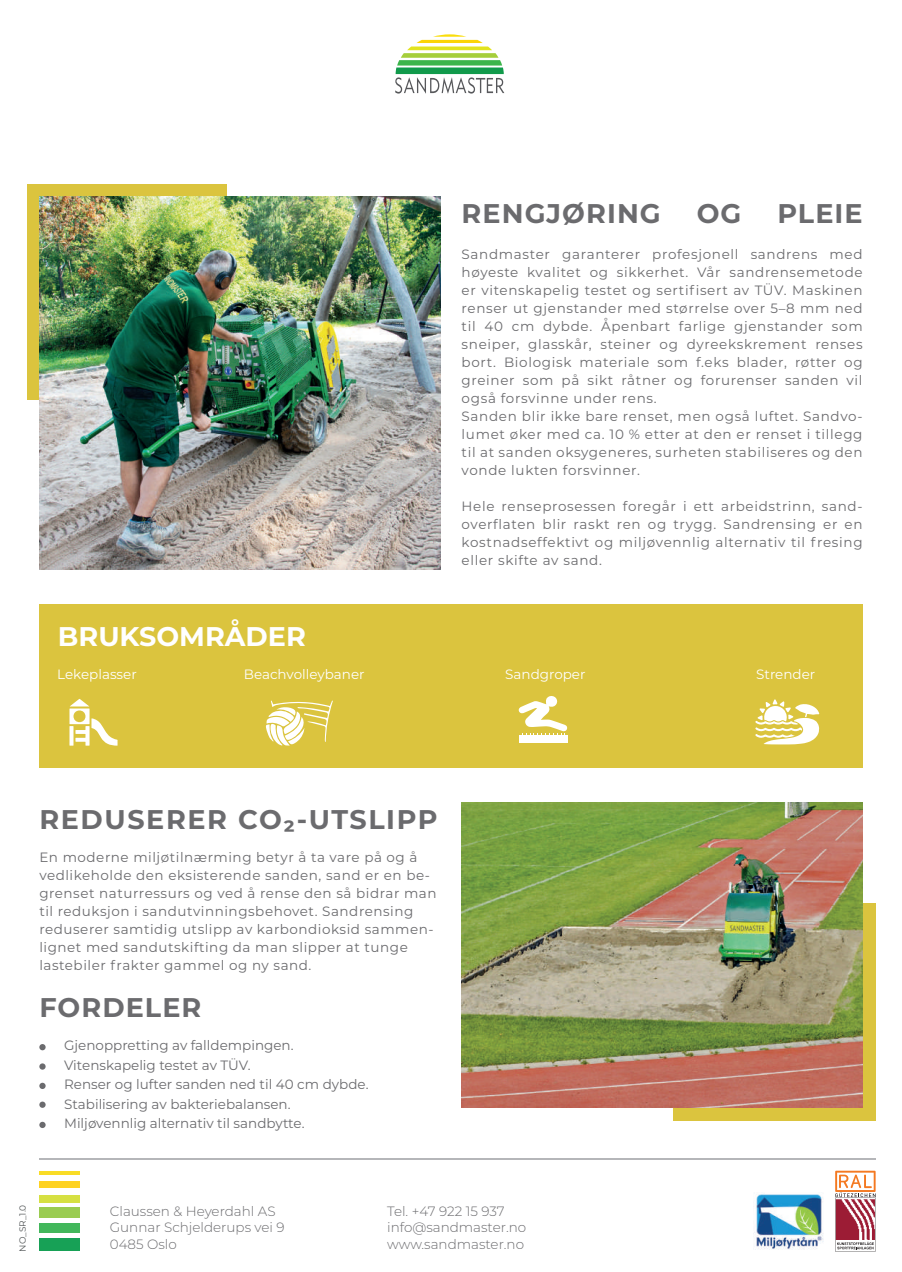
<style>
.page{position:relative;width:902px;height:1272px;background:#fff}
.page>*{position:absolute;margin:0;border:0;box-sizing:border-box;transform-origin:0 0}
.t1{font:700 27px "Montserrat";letter-spacing:.04em;color:#6b6b6e}
.t2{font:700 27px "Montserrat";letter-spacing:.06em;color:#6b6b6e}
.t3{font:700 27px "Montserrat";color:#fff}
.t4{font:13.5px/18px "Montserrat";letter-spacing:.04em;color:#6b6b6e}
.t5{font:13.5px/19.5px "Montserrat";color:#6b6b6e}
.t6{font:300 13.5px/16.2px "Montserrat";color:#6b6b6e}
.t7{font:13.5px "Montserrat";color:#fff}
.t8{font:9px "Montserrat";color:#545859}
</style>
<div class="page">
<svg style="left:835px;top:1170px;width:40px;height:81px"></svg>
<hr style="left:39px;top:1157px;width:836px;height:2px;background:#b5b6b9">
<div style="left:39px;top:1238px;width:41px;height:13px;background:#17a156"></div>
<div style="left:39px;top:1223px;width:41px;height:10px;background:#42b75b"></div>
<div style="left:39px;top:1207px;width:41px;height:10px;background:#9acc51"></div>
<div style="left:39px;top:1194px;width:41px;height:8px;background:#d6e042"></div>
<div style="left:39px;top:1181px;width:41px;height:6px;background:#fed222"></div>
<hr style="left:39px;top:1171px;width:41px;height:3px;background:#f9dc26">
<div style="left:27px;top:184px;width:199px;height:215px;background:#dbc43e"></div>
<img style="left:39px;top:197px;width:401px;height:372px">
<div style="left:39px;top:604px;width:823px;height:163px;background:#dbc43e"></div>
<svg style="left:69px;top:699px;width:49px;height:46px"></svg>
<div style="left:519px;top:735px;width:49px;height:7px;background:#fff"></div>
<svg style="left:518px;top:696px;width:49px;height:39px"></svg>
<svg style="left:265px;top:700px;width:68px;height:45px"></svg>
<svg style="left:755px;top:699px;width:64px;height:45px"></svg>
<div style="left:673px;top:903px;width:202px;height:217px;background:#dbc43e"></div>
<img style="left:461px;top:802px;width:401px;height:305px">
<div style="left:39px;top:1044px;width:7px;height:6px;background:#6b6b6e;border-radius:50%"></div>
<div style="left:39px;top:1063px;width:7px;height:6px;background:#6b6b6e;border-radius:50%"></div>
<div style="left:39px;top:1082px;width:7px;height:6px;background:#6b6b6e;border-radius:50%"></div>
<div style="left:39px;top:1101px;width:7px;height:6px;background:#6b6b6e;border-radius:50%"></div>
<div style="left:39px;top:1121px;width:7px;height:6px;background:#6b6b6e;border-radius:50%"></div>
<svg style="left:395px;top:34px;width:109px;height:60px"></svg>
<img style="left:753px;top:1193px;width:70px;height:57px">
<h1 class="t1" style="left:461px;top:194px;width:201px">RENGJØRING</h1>
<h1 class="t1" style="left:696px;top:194px;width:46px">OG</h1>
<h1 class="t1" style="left:777px;top:194px;width:87px">PLEIE</h1>
<p class="t4" style="left:461px;top:245px;width:402px">Sandmaster garanterer profesjonell sandrens med høyeste kvalitet og sikkerhet. Vår sandrensemetode er vitenskapelig testet og sertifisert av TÜV. Maskinen renser ut gjenstander med størrelse over 5–8 mm ned til 40 cm dybde. Åpenbart farlige gjenstander som sneiper, glasskår, steiner og dyreekskrement renses bort. Biologisk materiale som f.eks blader, røtter og greiner som på sikt råtner og forurenser sanden vil også forsvinne under rens.<br>Sanden blir ikke bare renset, men også luftet. Sandvo&shy;lumet øker med ca. 10 % etter at den er renset i tillegg til at sanden oksygeneres, surheten stabiliseres og den vonde lukten forsvinner.</p>
<p class="t4" style="left:461px;top:497px;width:402px;text-align:justify">Hele renseprosessen foregår i ett arbeidstrinn, sand&shy;overflaten blir raskt ren og trygg. Sandrensing er en kostnadseffektivt og miljøvennlig alternativ til fresing eller skifte av sand.</p>
<h1 class="t3" style="left:58px;top:617px;width:249px">BRUKSOMRÅDER</h1>
<p class="t7" style="left:57px;top:665px;width:81px">Lekeplasser</p>
<p class="t7" style="left:244px;top:665px;width:122px">Beachvolleybaner</p>
<p class="t7" style="left:505px;top:665px;width:82px">Sandgroper</p>
<p class="t7" style="left:756px;top:665px;width:61px">Strender</p>
<h1 class="t2" style="left:39px;top:799px;width:400px">REDUSERER CO₂-UTSLIPP</h1>
<p class="t4" style="left:39px;top:847px;width:399px">En moderne miljøtilnærming betyr å ta vare på og å vedlikeholde den eksisterende sanden, sand er en be&shy;grenset naturressurs og ved å rense den så bidrar man til reduksjon i sandutvinningsbehovet. Sandrensing reduserer samtidig utslipp av karbondioksid sammen&shy;lignet med sandutskifting da man slipper at tunge lastebiler frakter gammel og ny sand.</p>
<h1 class="t1" style="left:39px;top:988px;width:163px">FORDELER</h1>
<p class="t5" style="left:64px;top:1035px;width:306px">Gjenoppretting av falldempingen.<br>Vitenskapelig testet av TÜV.<br>Renser og lufter sanden ned til 40 cm dybde.<br>Stabilisering av bakteriebalansen.<br>Miljøvennlig alternativ til sandbytte.</p>
<p class="t8" style="left:17px;top:1251px;width:48px;rotate:-90deg">NO_SR_1.0</p>
<p class="t6" style="left:110px;top:1202px;width:176px">Claussen &amp; Heyerdahl AS<br>Gunnar Schjelderups vei 9<br>0485 Oslo</p>
<p class="t6" style="left:387px;top:1202px;width:140px">Tel. +47 922 15 937 info@sandmaster.no www.sandmaster.no</p>
</div>
